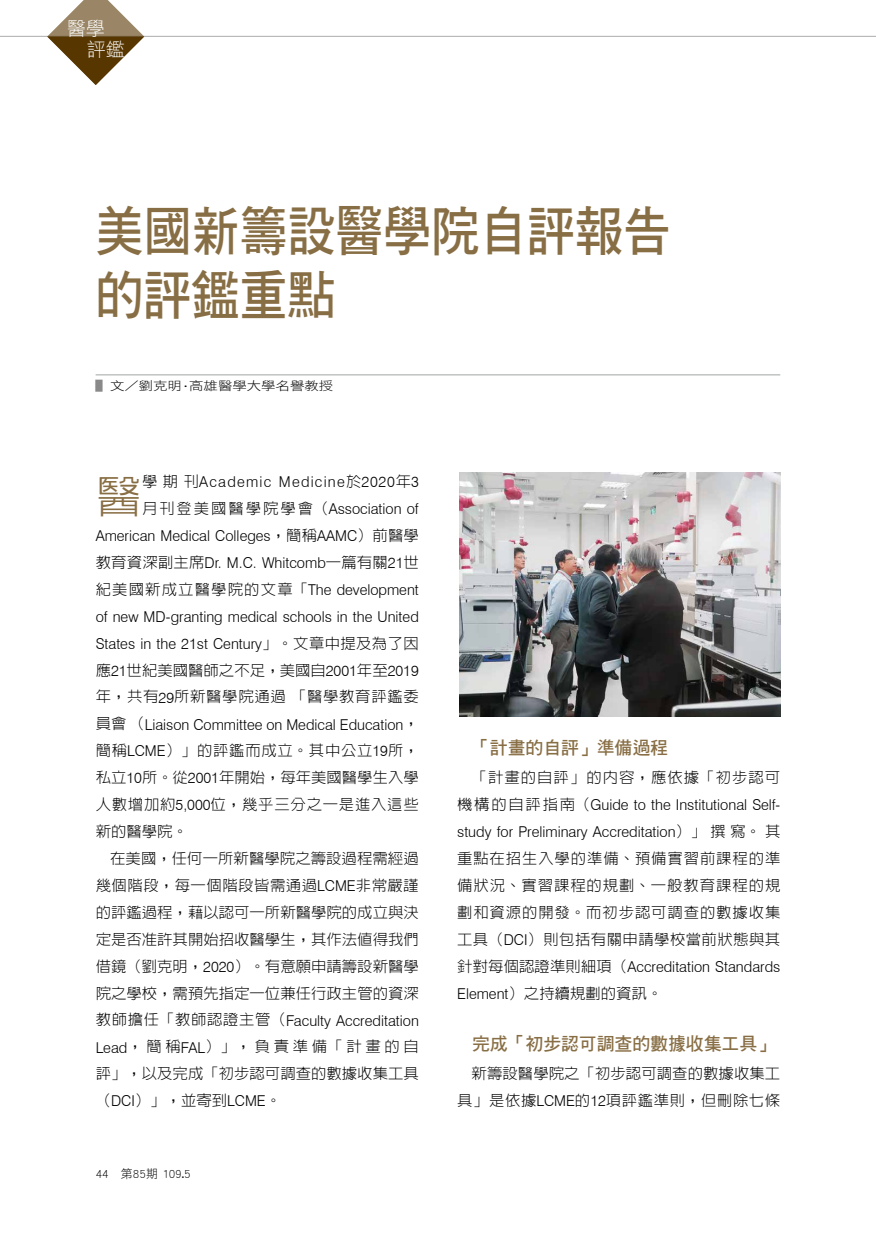
<style>
.page{position:relative;width:876px;height:1234px;background:#fff}
.page>*{position:absolute;margin:0;border:0;box-sizing:border-box;transform-origin:0 0}
.t1{font:53.85px/64.2px "DF Hei Std W7";letter-spacing:-.01em;color:#886e44;scale:.9 1}
.t2{font:300 44.85px "AR Hei B5 HK";color:#886e44}
.t3{font:19.2px/21.3px "DF Li Hei Lt WIN BF";color:#fff}
.t4{font:18px "DF Hei Std W7";letter-spacing:-.01em;color:#886e44}
.t5{font:300 15px/26.8px "AR Hei B5 HK";letter-spacing:.005em;color:#000;text-align:justify}
.t6{font:300 15px/26.8px "Swiss 721 BT";color:#000;text-align:right}
.t7{font:300 15px/26.8px "AR Hei B5 HK";letter-spacing:.045em;color:#000}
.t8{font:300 15px "AR Hei B5 HK";letter-spacing:.065em;color:#000}
.t9{font:12px "DF Hei Std W3";color:#000;scale:1.2 1}
.t10{font:12px "DF Hei Std W3";color:#000}
.s1{color:#898989}
.s2{font-family:"P Ming Li U"}
.s3{font-family:"AR Hei B5 HK"}
.s4{font-family:"Swiss 721 BT"}
</style>
<div class="page">
<hr style="left:0;top:36px;width:876px;height:1px;background:#b5b6b6">
<svg style="left:47px;top:0;width:97px;height:85px"></svg>
<hr style="left:96px;top:374px;width:684px;height:1px;background:#c1c2c2">
<img style="left:459px;top:473px;width:321px;height:243px">
<p class="t3" style="left:87px;top:17px;width:40px;text-indent:-20px">醫學評鑑</p>
<h1 class="t1" style="left:96px;top:198px;width:641px">美國新籌設醫學院自評報告的評鑑重點</h1>
<p class="t9" style="left:96px;top:379px;width:200px"><span class="s1">▌</span>文／劉克明<span class="s2">･</span>高雄醫學大學名譽教授</p>
<p class="t6" style="left:96px;top:468px;width:325px"><span class="s3">學期刊</span>Academic Medicine<span class="s3">於</span>2020<span class="s3">年</span>3<br><span class="s3">月刊登美國醫學院學會（</span>Association of American Medical Colleges<span class="s3">，簡稱</span>AAMC<span class="s3">）前醫學教育資深副主席</span>Dr. M.C. Whitcomb<span class="s3">一篇有關</span>21<span class="s3">世紀美國新成立醫學院的文章「</span>The development of new MD-granting medical schools in the United States in the 21st Century<span class="s3">」。文章中提及為了因</span></p>
<p class="t7" style="left:96px;top:656px;width:325px">應<span class="s4">21</span>世紀美國醫師之不足，美國自<span class="s4">2001</span>年至<span class="s4">2019</span>年，共有<span class="s4">29</span>所新醫學院通過「醫學教育評鑑委</p>
<p class="t6" style="left:96px;top:710px;width:325px"><span class="s3">員會（</span>Liaison Committee on Medical Education<span class="s3">，</span></p>
<p class="t5" style="left:96px;top:737px;width:325px">簡稱<span class="s4">LCME</span>）」的評鑑而成立。其中公立<span class="s4">19</span>所，私立<span class="s4">10</span>所。從<span class="s4">2001</span>年開始，每年美國醫學生入學人數增加約<span class="s4">5,000</span>位，幾乎三分之一是進入這些新的醫學院。</p>
<p class="t5" style="left:96px;top:844px;width:325px;text-indent:14px">在美國，任何一所新醫學院之籌設過程需經過幾個階段，每一個階段皆需通過<span class="s4">LCME</span>非常嚴謹的評鑑過程，藉以認可一所新醫學院的成立與決定是否准許其開始招收醫學生，其作法值得我們借鏡（劉克明，<span class="s4">2020</span>）。有意願申請籌設新醫學院之學校，需預先指定一位兼任行政主管的資深</p>
<p class="t6" style="left:96px;top:1006px;width:325px"><span class="s3">教師擔任「教師認證主管（</span>Faculty Accreditation</p>
<p class="t5" style="left:96px;top:1032px;width:325px"><span class="s4">Lead</span>，簡稱<span class="s4">FAL</span>）」，負責準備「計畫的自評」，以及完成「初步認可調查的數據收集工具（<span class="s4">DCI</span>）」，並寄到<span class="s4">LCME</span>。</p>
<h2 class="t2" style="left:96px;top:474px;width:48px">醫</h2>
<p class="t10" style="left:96px;top:1167px;width:97px">44 第85期 109.5</p>
<p class="t4" style="left:472px;top:737px;width:198px">「計畫的自評」準備過程</p>
<p class="t8" style="left:472px;top:769px;width:310px">「計畫的自評」的內容，應依據「初步認可</p>
<p class="t6" style="left:457px;top:791px;width:325px;text-align:left"><span class="s3">機構的自評指南（</span>Guide to the Institutional Self&shy;study for Preliminary Accreditation<span class="s3">）」撰寫。其</span></p>
<p class="t5" style="left:457px;top:844px;width:325px">重點在招生入學的準備、預備實習前課程的準備狀況、實習課程的規劃、一般教育課程的規劃和資源的開發。而初步認可調查的數據收集工具（<span class="s4">DCI</span>）則包括有關申請學校當前狀態與其</p>
<p class="t6" style="left:457px;top:952px;width:325px"><span class="s3">針對每個認證準則細項（</span>Accreditation Standards</p>
<p class="t5" style="left:457px;top:979px;width:207px"><span class="s4">Element</span>）之持續規劃的資訊。</p>
<p class="t4" style="left:472px;top:1033px;width:305px">完成「初步認可調查的數據收集工具」</p>
<p class="t5" style="left:457px;top:1059px;width:325px;text-align:right">新籌設醫學院之「初步認可調查的數據收集工具」是依據<span class="s4">LCME</span>的<span class="s4">12</span>項評鑑準則，但刪除七條</p>
</div>
